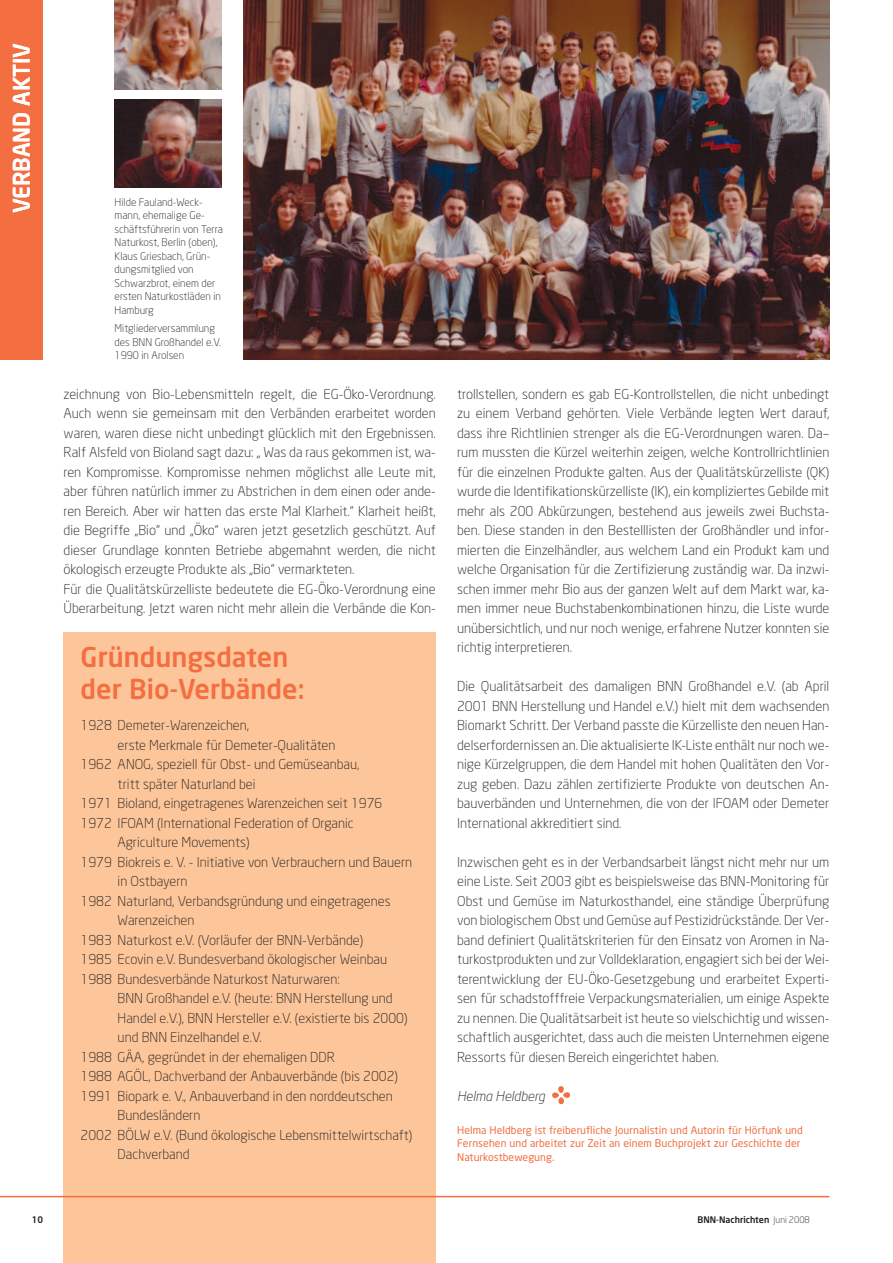
<style>
.page{position:relative;width:893px;height:1263px;background:#fff}
.page>*{position:absolute;margin:0;border:0;box-sizing:border-box;transform-origin:0 0}
.t1{font:500 27px/31.5px "Neo Sans";color:#f36f42}
.t2{font:500 22.5px "Neo Sans";color:#fff}
.t3{font:300 13.5px/19.5px "Neo Sans";color:#231f20;text-align:justify}
.t4{font:italic 300 13.5px "Neo Sans";color:#231f20}
.t5{font:300 10.5px/13.5px "Neo Sans";color:#231f20}
.t6{font:10.5px/13.5px "Neo Sans";letter-spacing:.005em;color:#f36f42}
.t7{font:500 9px "Neo Sans";color:#231f20}
.s1{font-weight:300}
</style>
<div class="page">
<div style="left:0;top:0;width:42px;height:360px;background:#f36f42"></div>
<img style="left:244px;top:0;width:585px;height:360px">
<div style="left:64px;top:633px;width:372px;height:630px;background:#fcc69a"></div>
<img style="left:552px;top:1087px;width:18px;height:18px">
<hr style="left:0;top:1196px;width:829px;height:1px;background:#f36f42">
<img style="left:115px;top:0;width:106px;height:89px">
<img style="left:115px;top:99px;width:106px;height:88px">
<h2 class="t2" style="left:12px;top:213px;width:172px;rotate:-90deg">VERBAND AKTIV</h2>
<p class="t5" style="left:115px;top:196px;width:110px">Hilde Fauland-Weck&shy;mann, ehemalige Ge&shy;schäftsführerin von Terra<br>Naturkost, Berlin (oben),<br>Klaus Griesbach, Grün&shy;dungsmitglied von<br>Schwarzbrot, einem der ersten Naturkostläden in<br>Hamburg</p>
<p class="t5" style="left:115px;top:323px;width:108px">Mitgliederversammlung des BNN Großhandel e.V.<br>1990 in Arolsen</p>
<p class="t3" style="left:64px;top:385px;width:374px;text-align:left">zeichnung von Bio-Lebensmitteln regelt, die EG-Öko-Verordnung.<br>Auch wenn sie gemeinsam mit den Verbänden erarbeitet worden waren, waren diese nicht unbedingt glücklich mit den Ergebnissen.<br>Ralf Alsfeld von Bioland sagt dazu: „ Was da raus gekommen ist, wa&shy;ren Kompromisse. Kompromisse nehmen möglichst alle Leute mit, aber führen natürlich immer zu Abstrichen in dem einen oder ande&shy;ren Bereich. Aber wir hatten das erste Mal Klarheit.“ Klarheit heißt, die Begriffe „Bio“ und „Öko“ waren jetzt gesetzlich geschützt. Auf dieser Grundlage konnten Betriebe abgemahnt werden, die nicht ökologisch erzeugte Produkte als „Bio“ vermarkteten.<br>Für die Qualitätskürzelliste bedeutete die EG-Öko-Verordnung eine Überarbeitung. Jetzt waren nicht mehr allein die Verbände die Kon-</p>
<p class="t3" style="left:457px;top:385px;width:374px">trollstellen, sondern es gab EG-Kontrollstellen, die nicht unbedingt zu einem Verband gehörten. Viele Verbände legten Wert darauf, dass ihre Richtlinien strenger als die EG-Verordnungen waren. Da– rum mussten die Kürzel weiterhin zeigen, welche Kontrollrichtlinien für die einzelnen Produkte galten. Aus der Qualitätskürzelliste (QK) wurde die Identifikationskürzelliste (IK), ein kompliziertes Gebilde mit mehr als 200 Abkürzungen, bestehend aus jeweils zwei Buchsta&shy;ben. Diese standen in den Bestelllisten der Großhändler und infor&shy;mierten die Einzelhändler, aus welchem Land ein Produkt kam und welche Organisation für die Zertifizierung zuständig war. Da inzwi&shy;schen immer mehr Bio aus der ganzen Welt auf dem Markt war, ka&shy;men immer neue Buchstabenkombinationen hinzu, die Liste wurde unübersichtlich, und nur noch wenige, erfahrene Nutzer konnten sie richtig interpretieren.</p>
<p class="t3" style="left:457px;top:678px;width:374px">Die Qualitätsarbeit des damaligen BNN Großhandel e.V. (ab April 2001 BNN Herstellung und Handel e.V.) hielt mit dem wachsenden Biomarkt Schritt. Der Verband passte die Kürzelliste den neuen Han&shy;delserfordernissen an. Die aktualisierte IK-Liste enthält nur noch we&shy;nige Kürzelgruppen, die dem Handel mit hohen Qualitäten den Vor&shy;zug geben. Dazu zählen zertifizierte Produkte von deutschen An&shy;bauverbänden und Unternehmen, die von der IFOAM oder Demeter International akkreditiert sind.</p>
<p class="t3" style="left:457px;top:853px;width:374px">Inzwischen geht es in der Verbandsarbeit längst nicht mehr nur um eine Liste. Seit 2003 gibt es beispielsweise das BNN-Monitoring für Obst und Gemüse im Naturkosthandel, eine ständige Überprüfung von biologischem Obst und Gemüse auf Pestizidrückstände. Der Ver&shy;band definiert Qualitätskriterien für den Einsatz von Aromen in Na&shy;turkostprodukten und zur Volldeklaration, engagiert sich bei der Wei&shy;terentwicklung der EU-Öko-Gesetzgebung und erarbeitet Experti&shy;sen für schadstofffreie Verpackungsmaterialien, um einige Aspekte zu nennen. Die Qualitätsarbeit ist heute so vielschichtig und wissen&shy;schaftlich ausgerichtet, dass auch die meisten Unternehmen eigene Ressorts für diesen Bereich eingerichtet haben.</p>
<p class="t4" style="left:457px;top:1090px;width:89px">Helma Heldberg</p>
<p class="t6" style="left:457px;top:1124px;width:347px">Helma Heldberg ist freiberufliche Journalistin und Autorin für Hörfunk und<br>Fernsehen und arbeitet zur Zeit an einem Buchprojekt zur Geschichte der<br>Naturkostbewegung.</p>
<h1 class="t1" style="left:81px;top:643px;width:225px">Gründungsdaten der Bio-Verbände:</h1>
<p class="t3" style="left:81px;top:717px;width:170px">1928 Demeter-Warenzeichen,</p>
<p class="t3" style="left:118px;top:736px;width:219px">erste Merkmale für Demeter-Qualitäten</p>
<p class="t3" style="left:81px;top:756px;width:280px">1962 ANOG, speziell für Obst- und Gemüseanbau,</p>
<p class="t3" style="left:118px;top:775px;width:139px">tritt später Naturland bei</p>
<p class="t3" style="left:81px;top:795px;width:303px">1971 Bioland, eingetragenes Warenzeichen seit 1976</p>
<p class="t3" style="left:81px;top:814px;width:275px">1972 IFOAM (International Federation of Organic</p>
<p class="t3" style="left:118px;top:834px;width:134px">Agriculture Movements)</p>
<p class="t3" style="left:81px;top:853px;width:333px">1979 Biokreis e. V. - Initiative von Verbrauchern und Bauern</p>
<p class="t3" style="left:118px;top:873px;width:71px">in Ostbayern</p>
<p class="t3" style="left:81px;top:892px;width:311px">1982 Naturland, Verbandsgründung und eingetragenes</p>
<p class="t3" style="left:118px;top:912px;width:78px">Warenzeichen</p>
<p class="t3" style="left:81px;top:931px;width:284px">1983 Naturkost e.V. (Vorläufer der BNN-Verbände)</p>
<p class="t3" style="left:81px;top:951px;width:308px">1985 Ecovin e.V. Bundesverband ökologischer Weinbau</p>
<p class="t3" style="left:81px;top:970px;width:261px">1988 Bundesverbände Naturkost Naturwaren:</p>
<p class="t3" style="left:118px;top:990px;width:276px">BNN Großhandel e.V. (heute: BNN Herstellung und</p>
<p class="t3" style="left:118px;top:1009px;width:291px">Handel e.V.), BNN Hersteller e.V. (existierte bis 2000)</p>
<p class="t3" style="left:118px;top:1029px;width:145px">und BNN Einzelhandel e.V.</p>
<p class="t3" style="left:81px;top:1048px;width:256px">1988 GÄA, gegründet in der ehemaligen DDR</p>
<p class="t3" style="left:81px;top:1068px;width:319px">1988 AGÖL, Dachverband der Anbauverbände (bis 2002)</p>
<p class="t3" style="left:81px;top:1087px;width:314px">1991 Biopark e. V., Anbauverband in den norddeutschen</p>
<p class="t3" style="left:118px;top:1107px;width:84px">Bundesländern</p>
<p class="t3" style="left:81px;top:1126px;width:333px">2002 BÖLW e.V. (Bund ökologische Lebensmittelwirtschaft)</p>
<p class="t3" style="left:118px;top:1146px;width:74px">Dachverband</p>
<p class="t7" style="left:32px;top:1216px;width:13px">10</p>
<p class="t7" style="left:697px;top:1216px;width:114px">BNN-Nachrichten <span class="s1">Juni 2008</span></p>
</div>
